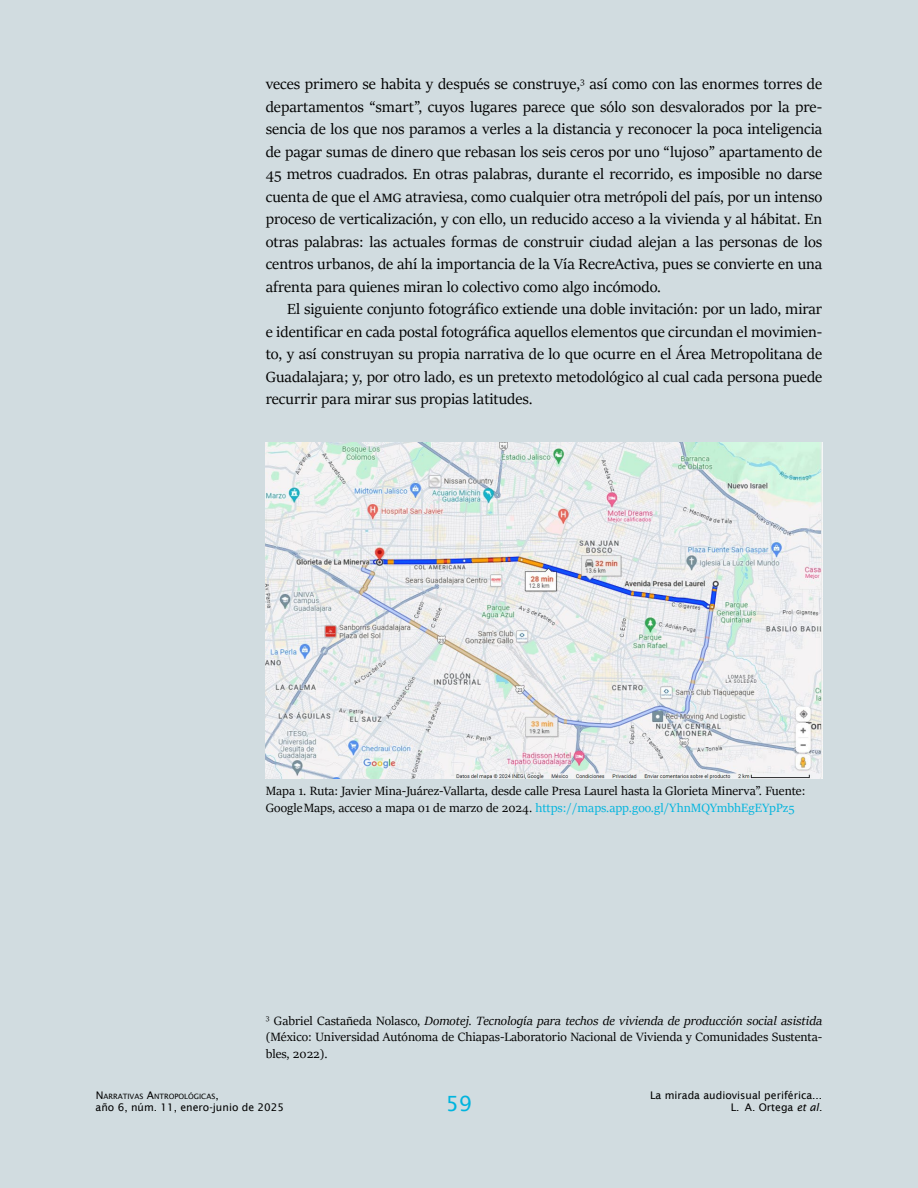
<style>
.page{position:relative;width:918px;height:1188px;background:#d1dce0}
.page>*{position:absolute;margin:0;border:0;box-sizing:border-box;transform-origin:0 0}
.t1{font:21px "Lucida Sans";color:#00b4de}
.t2{font:16.5px/22.5px "Sitka Display";color:#000;text-align:justify}
.t3{font:13.5px/16.5px "Sitka Display";color:#000}
.t4{font:10.5px "Lucida Sans";color:#000}
.t5{font:7.35px "Lucida Sans";color:#000}
.s1{color:#00b4de}
.s2{font-style:italic}
.s3{font-size:10.5px}
</style>
<div class="page">
<img style="left:266px;top:442px;width:556px;height:337px">
<p class="t2" style="left:266px;top:72px;width:558px">veces primero se habita y después se construye,<sup>3</sup> así como con las enormes torres de departamentos “smart”, cuyos lugares parece que sólo son desvalorados por la pre&shy;sencia de los que nos paramos a verles a la distancia y reconocer la poca inteligencia de pagar sumas de dinero que rebasan los seis ceros por uno “lujoso” apartamento de 45 metros cuadrados. En otras palabras, durante el recorrido, es imposible no darse cuenta de que el amg atraviesa, como cualquier otra metrópoli del país, por un intenso proceso de verticalización, y con ello, un reducido acceso a la vivienda y al hábitat. En otras palabras: las actuales formas de construir ciudad alejan a las personas de los centros urbanos, de ahí la importancia de la Vía RecreActiva, pues se convierte en una afrenta para quienes miran lo colectivo como algo incómodo.</p>
<p class="t2" style="left:266px;top:297px;width:558px;text-indent:21px">El siguiente conjunto fotográfico extiende una doble invitación: por un lado, mirar e identificar en cada postal fotográfica aquellos elementos que circundan el movimien&shy;to, y así construyan su propia narrativa de lo que ocurre en el Área Metropolitana de Guadalajara; y, por otro lado, es un pretexto metodológico al cual cada persona puede recurrir para mirar sus propias latitudes.</p>
<p class="t3" style="left:266px;top:782px;width:541px">Mapa 1. Ruta: Javier Mina-Juárez-Vallarta, desde calle Presa Laurel hasta la Glorieta Minerva”. Fuente:<br>GoogleMaps, acceso a mapa 01 de marzo de 2024. <span class="s1">https://maps.app.goo.gl/YhnMQYmbhEgEYpPz5</span></p>
<p class="t3" style="left:266px;top:1011px;width:558px;text-align:justify"><sup>3</sup> Gabriel Castañeda Nolasco, <span class="s2">Domotej. Tecnología para techos de vivienda de producción social asistida </span>(México: Universidad Autónoma de Chiapas-Laboratorio Nacional de Vivienda y Comunidades Sustenta&shy;bles, 2022).</p>
<p class="t5" style="left:96px;top:1092px;width:125px"><span class="s3">N</span>ARRATIVAS <span class="s3">A</span>NTROPOLÓGICAS<span class="s3">,</span></p>
<p class="t1" style="left:446px;top:1092px;width:28px">59</p>
<p class="t4" style="left:650px;top:1089px;width:174px">La mirada audiovisual periférica...</p>
<p class="t4" style="left:96px;top:1101px;width:190px">año 6, núm. 11, enero-junio de 2025</p>
<p class="t4" style="left:731px;top:1101px;width:93px">L. A. Ortega <span class="s2">et al</span>.</p>
</div>
